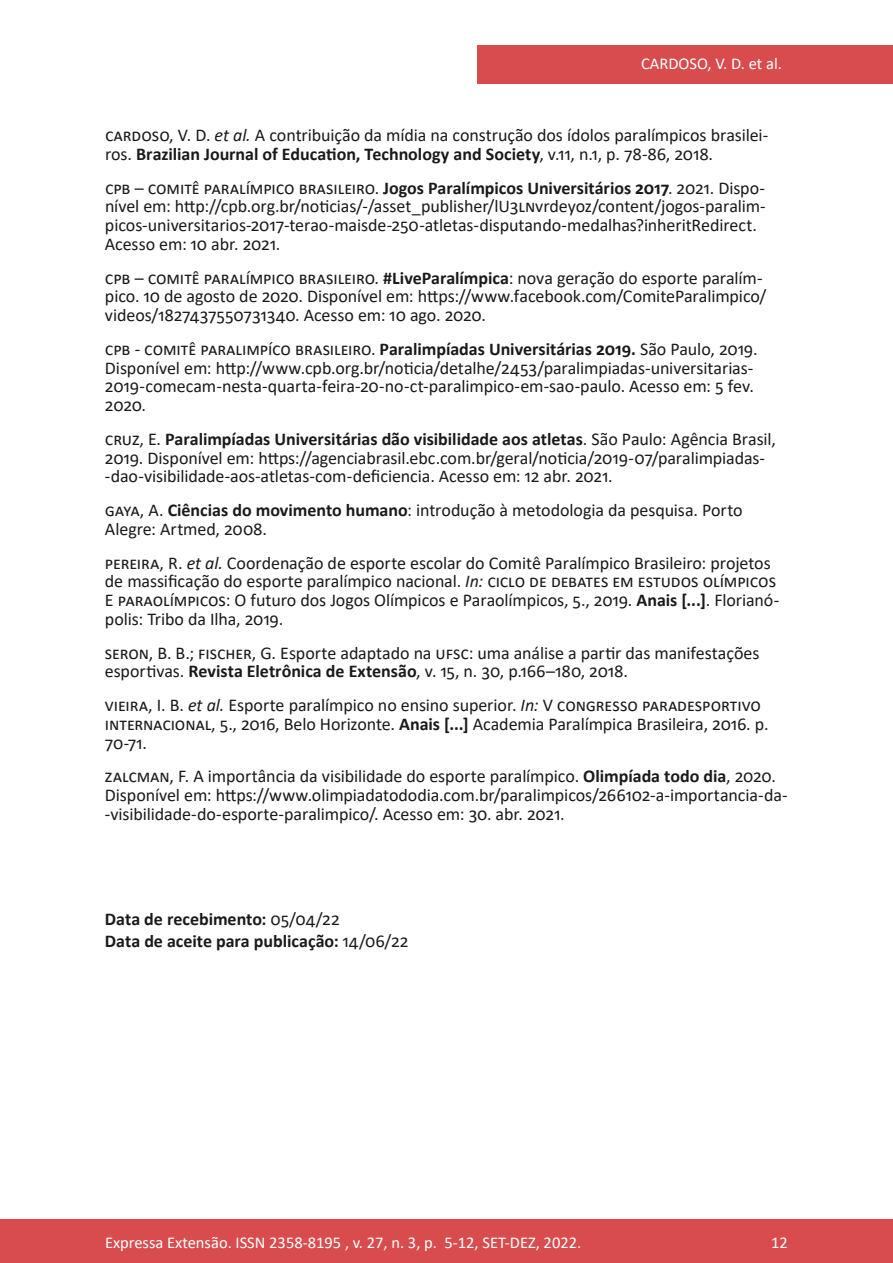
<style>
.page{position:relative;width:893px;height:1263px;background:#fff}
.page>*{position:absolute;margin:0;border:0;box-sizing:border-box;transform-origin:0 0}
.t1{font:18px/18.8px "Calibri";letter-spacing:-.005em;color:#1a1a1a}
.t2{font:700 18px/22.5px "Calibri";color:#1a1a1a}
.t3{font:16.5px "Calibri";color:#fff}
.s1{font-style:italic}
.s2{font-weight:700}
.s3{font-weight:400}
</style>
<div class="page">
<div style="left:477px;top:45px;width:416px;height:39px;background:#d94c4d"></div>
<div style="left:0;top:1219px;width:893px;height:44px;background:#d94c4d"></div>
<p class="t3" style="left:641px;top:52px;width:142px">CARDOSO, V. D. et al.</p>
<p class="t1" style="left:105px;top:125px;width:665px">CARDOSO, V. D. <span class="s1">et al.</span> A contribuição da mídia na construção dos ídolos paralímpicos brasilei&shy;ros. <span class="s2">Brazilian Journal of Education, Technology and Society</span>, v.11, n.1, p. 78-86, 2018.</p>
<p class="t1" style="left:105px;top:178px;width:662px">CPB – COMITÊ PARALÍMPICO BRASILEIRO. <span class="s2">Jogos Paralímpicos Universitários 2017</span>. 2021. Dispo&shy;nível em: http://cpb.org.br/noticias/-/asset_publisher/lU3LNvrdeyoz/content/jogos-paralim&shy;picos-universitarios-2017-terao-maisde-250-atletas-disputando-medalhas?inheritRedirect.<br>Acesso em: 10 abr. 2021.</p>
<p class="t1" style="left:105px;top:268px;width:663px">CPB – COMITÊ PARALÍMPICO BRASILEIRO. <span class="s2">#LiveParalímpica</span>: nova geração do esporte paralím&shy;pico. 10 de agosto de 2020. Disponível em: https://www.facebook.com/ComiteParalimpico/ videos/1827437550731340. Acesso em: 10 ago. 2020.</p>
<p class="t1" style="left:105px;top:339px;width:654px">CPB - COMITÊ PARALIMPÍCO BRASILEIRO. <span class="s2">Paralimpíadas Universitárias 2019.</span> São Paulo, 2019.<br>Disponível em: http://www.cpb.org.br/noticia/detalhe/2453/paralimpiadas-universitarias-2019-comecam-nesta-quarta-feira-20-no-ct-paralimpico-em-sao-paulo. Acesso em: 5 fev.<br>2020.</p>
<p class="t1" style="left:105px;top:429px;width:672px">CRUZ, E. <span class="s2">Paralimpíadas Universitárias dão visibilidade aos atletas</span>. São Paulo: Agência Brasil,<br>2019. Disponível em: https://agenciabrasil.ebc.com.br/geral/noticia/2019-07/paralimpiadas--dao-visibilidade-aos-atletas-com-deficiencia. Acesso em: 12 abr. 2021.</p>
<p class="t1" style="left:105px;top:500px;width:639px">GAYA, A. <span class="s2">Ciências do movimento humano</span>: introdução à metodologia da pesquisa. Porto<br>Alegre: Artmed, 2008.</p>
<p class="t1" style="left:105px;top:553px;width:676px">PEREIRA, R. <span class="s1">et al.</span> Coordenação de esporte escolar do Comitê Paralímpico Brasileiro: projetos de massificação do esporte paralímpico nacional. <span class="s1">In:</span> CICLO DE DEBATES EM ESTUDOS OLÍMPICOS E PARAOLÍMPICOS: O futuro dos Jogos Olímpicos e Paraolímpicos, 5., 2019. <span class="s2">Anais [...]</span>. Florianó&shy;polis: Tribo da Ilha, 2019.</p>
<p class="t1" style="left:105px;top:643px;width:656px">SERON, B. B.; FISCHER, G. Esporte adaptado na UFSC: uma análise a partir das manifestações esportivas. <span class="s2">Revista Eletrônica de Extensão</span>, v. 15, n. 30, p.166–180, 2018.</p>
<p class="t1" style="left:105px;top:695px;width:665px">VIEIRA, I. B. <span class="s1">et al.</span> Esporte paralímpico no ensino superior. <span class="s1">In:</span> V CONGRESSO PARADESPORTIVO<br>INTERNACIONAL, 5., 2016, Belo Horizonte. <span class="s2">Anais [...]</span> Academia Paralímpica Brasileira, 2016. p.<br>70-71.</p>
<p class="t1" style="left:105px;top:767px;width:684px">ZALCMAN, F. A importância da visibilidade do esporte paralímpico. <span class="s2">Olimpíada todo dia</span>, 2020.<br>Disponível em: https://www.olimpiadatododia.com.br/paralimpicos/266102-a-importancia-da--visibilidade-do-esporte-paralimpico/. Acesso em: 30. abr. 2021.</p>
<p class="t2" style="left:105px;top:907px;width:305px">Data de recebimento: <span class="s3">05/04/22<br></span>Data de aceite para publicação: <span class="s3">14/06/22</span></p>
<p class="t3" style="left:105px;top:1230px;width:478px">Expressa Extensão. ISSN 2358-8195 , v. 27, n. 3, p. 5-12, SET-DEZ, 2022.</p>
<p class="t3" style="left:771px;top:1230px;width:18px">12</p>
</div>
